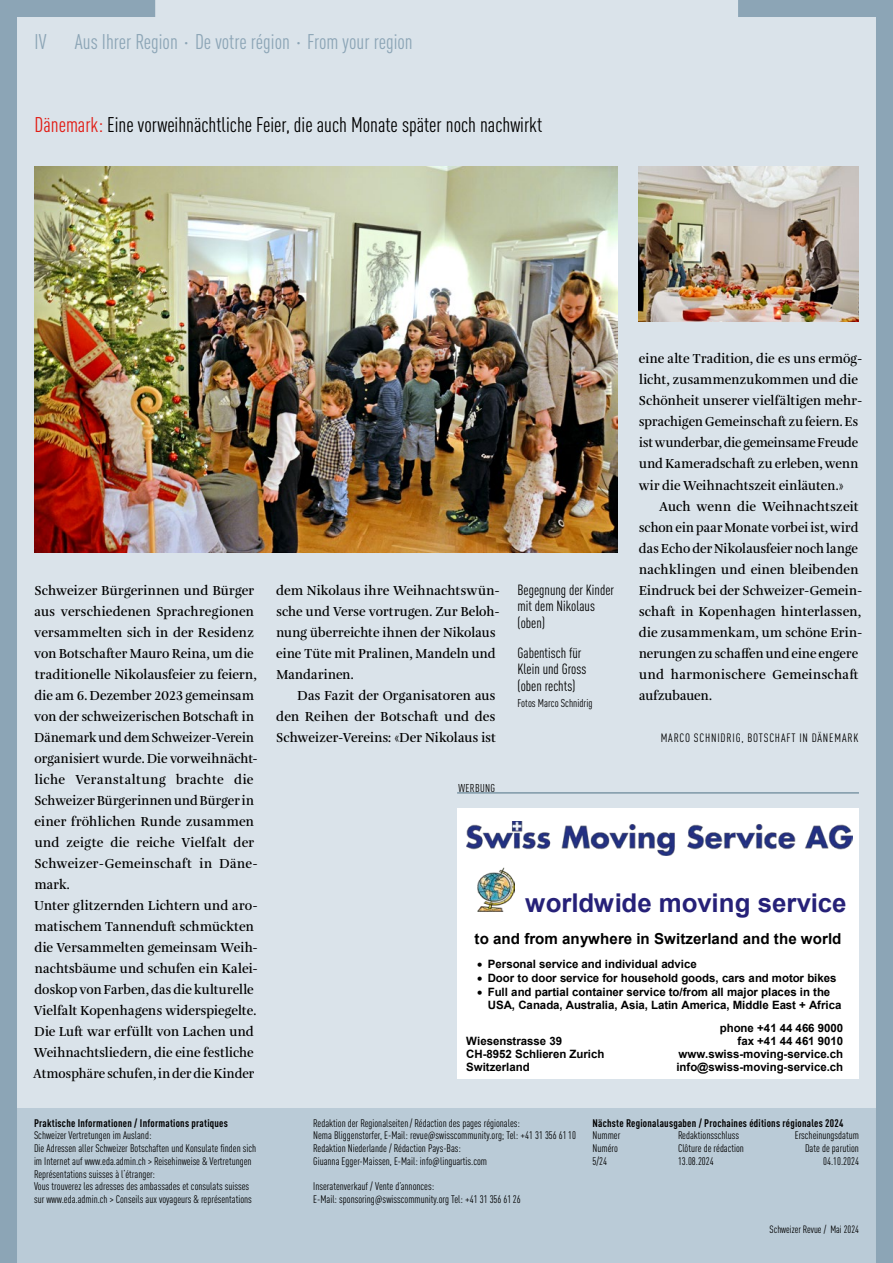
<style>
.page{position:relative;width:893px;height:1263px;background:#dae3ea}
.page>*{position:absolute;margin:0;border:0;box-sizing:border-box;transform-origin:0 0}
.t1{font:700 25.95px "Arial";color:#262178}
.t2{font:condensed 21px "DINOT";color:#000}
.t3{font:condensed 21px "DINOT";color:#8ca5b6}
.t4{font:700 15.15px "Arial";color:#000}
.t5{font:condensed 14.7px/16.5px "DINOT";color:#000}
.t6{font:600 13.5px/21px "Amalia Pro";letter-spacing:.005em;color:#000}
.t7{font:600 13.5px/21px "Amalia Pro";letter-spacing:.005em;color:#000;scale:.96 1}
.t8{font:condensed 12px "DINOT";letter-spacing:.07em;color:#000}
.t9{font:700 11.55px/12.9px "Arial";color:#000}
.t10{font:condensed 11.25px "DINOT";color:#000}
.t11{font:condensed 11.25px "DINOT";letter-spacing:.03em;color:#000}
.t12{font:condensed 10.8px/12.8px "DINOT";color:#000}
.t13{font:700 condensed 10.8px "DINOT";letter-spacing:.02em;color:#000}
.t14{font:condensed 10.5px "DINOT";color:#000}
.s1{color:#e11b13}
</style>
<div class="page">
<div style="left:0;top:1108px;width:893px;height:155px;background:#bacbd7"></div>
<svg style="left:0;top:0;width:155px;height:1263px"></svg>
<svg style="left:738px;top:0;width:155px;height:1263px"></svg>
<hr style="left:457px;top:793px;width:402px;height:1px;background:#4f7286">
<div style="left:457px;top:809px;width:402px;height:270px;background:#fff"></div>
<div style="left:457px;top:813px;width:402px;height:261px;background:#fff"></div>
<img style="left:466px;top:822px;width:386px;height:34px">
<img style="left:477px;top:867px;width:37px;height:45px">
<img style="left:34px;top:166px;width:583px;height:386px">
<img style="left:638px;top:166px;width:221px;height:155px">
<h2 class="t3" style="left:35px;top:30px;width:13px">IV</h2>
<h2 class="t3" style="left:75px;top:30px;width:339px">Aus Ihrer Region ⋅ De votre région ⋅ From your region</h2>
<h2 class="t2" style="left:35px;top:113px;width:509px"><span class="s1">Dänemark:</span> Eine vorweihnächtliche Feier, die auch Monate später noch nachwirkt</h2>
<p class="t7" style="left:639px;top:349px;width:235px">eine alte Tradition, die es uns ermög&shy;licht, zusammenzukommen und die Schönheit unserer vielfältigen mehr&shy;sprachigen Gemeinschaft zu feiern. Es ist wunderbar, die gemeinsame Freude und Kameradschaft zu erleben, wenn wir die Weihnachtszeit einläuten.»</p>
<p class="t6" style="left:639px;top:496px;width:225px;text-indent:20px">Auch wenn die Weihnachtszeit schon ein paar Monate vorbei ist, wird das Echo der Nikolausfeier noch lange nachklingen und einen bleibenden<br>Eindruck bei der Schweizer-Gemein&shy;schaft in Kopenhagen hinterlassen, die zusammenkam, um schöne Erin&shy;nerungen zu schaffen und eine engere und harmonischere Gemeinschaft aufzubauen.</p>
<p class="t8" style="left:661px;top:730px;width:199px">MARCO SCHNIDRIG, BOTSCHAFT IN DÄNEMARK</p>
<p class="t5" style="left:518px;top:581px;width:98px">Begegnung der Kinder mit dem Nikolaus (oben)</p>
<p class="t5" style="left:518px;top:644px;width:70px">Gabentisch für<br>Klein und Gross (oben rechts)</p>
<p class="t10" style="left:518px;top:696px;width:76px">Fotos Marco Schnidrig</p>
<p class="t6" style="left:33px;top:580px;width:226px">Schweizer Bürgerinnen und Bürger aus verschiedenen Sprachregionen versammelten sich in der Residenz von Botschafter Mauro Reina, um die traditionelle Nikolausfeier zu feiern, die am 6. Dezember 2023 gemeinsam von der schweizerischen Botschaft in Dänemark und dem Schweizer-Verein organisiert wurde. Die vorweihnächt&shy;liche Veranstaltung brachte die Schweizer Bürgerinnen und Bürger in einer fröhlichen Runde zusammen und zeigte die reiche Vielfalt der Schweizer-Gemeinschaft in Däne&shy;mark.<br>Unter glitzernden Lichtern und aro&shy;matischem Tannenduft schmückten die Versammelten gemeinsam Weih&shy;nachtsbäume und schufen ein Kalei&shy;doskop von Farben, das die kulturelle Vielfalt Kopenhagens widerspiegelte.<br>Die Luft war erfüllt von Lachen und Weihnachtsliedern, die eine festliche Atmosphäre schufen, in der die Kinder</p>
<p class="t6" style="left:276px;top:580px;width:225px">dem Nikolaus ihre Weihnachtswün&shy;sche und Verse vortrugen. Zur Beloh&shy;nung überreichte ihnen der Nikolaus eine Tüte mit Pralinen, Mandeln und<br>Mandarinen.</p>
<p class="t6" style="left:276px;top:685px;width:221px;text-align:justify;text-indent:21px">Das Fazit der Organisatoren aus den Reihen der Botschaft und des Schweizer-Vereins: «Der Nikolaus ist</p>
<p class="t11" style="left:458px;top:782px;width:38px">WERBUNG</p>
<h1 class="t1" style="left:525px;top:886px;width:323px">worldwide moving service</h1>
<p class="t4" style="left:475px;top:929px;width:368px">to and from anywhere in Switzerland and the world</p>
<p class="t9" style="left:477px;top:958px;width:221px">• Personal service and individual advice</p>
<p class="t9" style="left:477px;top:971px;width:361px">• Door to door service for household goods, cars and motor bikes</p>
<p class="t9" style="left:488px;top:985px;width:355px;text-indent:-11px">• Full and partial container service to/from all major places in the<br>USA, Canada, Australia, Asia, Latin America, Middle East + Africa</p>
<p class="t9" style="left:720px;top:1022px;width:125px">phone +41 44 466 9000</p>
<p class="t9" style="left:466px;top:1035px;width:97px">Wiesenstrasse 39</p>
<p class="t9" style="left:737px;top:1035px;width:107px">fax +41 44 461 9010</p>
<p class="t9" style="left:466px;top:1048px;width:140px">CH-8952 Schlieren Zurich</p>
<p class="t9" style="left:678px;top:1048px;width:166px">www.swiss-moving-service.ch</p>
<p class="t9" style="left:466px;top:1061px;width:65px">Switzerland</p>
<p class="t9" style="left:676px;top:1061px;width:168px">info@swiss-moving-service.ch</p>
<p class="t13" style="left:34px;top:1116px;width:195px">Praktische Informationen / Informations pratiques</p>
<p class="t12" style="left:34px;top:1129px;width:224px">Schweizer Vertretungen im Ausland:<br>Die Adressen aller Schweizer Botschaften und Konsulate finden sich im Internet auf www.eda.admin.ch &gt; Reisehinweise &amp; Vertretungen Représentations suisses à l‘étranger:<br>Vous trouverez les adresses des ambassades et consulats suisses sur www.eda.admin.ch &gt; Conseils aux voyageurs &amp; représentations</p>
<p class="t12" style="left:313px;top:1116px;width:264px">Redaktion der Regionalseiten/ Rédaction des pages régionales:<br>Nema Bliggenstorfer, E-Mail: revue@swisscommunity.org; Tel: +41 31 356 6110<br>Redaktion Niederlande / Rédaction Pays-Bas:<br>Giuanna Egger-Maissen, E-Mail: info@linguartis.com</p>
<p class="t12" style="left:313px;top:1180px;width:209px">Inseratenverkauf / Vente d’annonces:<br>E-Mail: sponsoring@swisscommunity.org Tel: +41 31 356 6126</p>
<p class="t13" style="left:592px;top:1116px;width:252px">Nächste Regionalausgaben / Prochaines éditions régionales 2024</p>
<p class="t12" style="left:592px;top:1129px;width:29px">Nummer</p>
<p class="t12" style="left:678px;top:1129px;width:63px">Redaktionsschluss</p>
<p class="t12" style="left:795px;top:1129px;width:66px">Erscheinungsdatum</p>
<p class="t12" style="left:592px;top:1142px;width:27px">Numéro</p>
<p class="t12" style="left:678px;top:1142px;width:68px">Clôture de rédaction</p>
<p class="t12" style="left:805px;top:1142px;width:55px">Date de parution</p>
<p class="t12" style="left:592px;top:1154px;width:16px">5/24</p>
<p class="t12" style="left:678px;top:1154px;width:37px">13.08.2024</p>
<p class="t12" style="left:823px;top:1154px;width:37px">04.10.2024</p>
<p class="t14" style="left:770px;top:1223px;width:91px">Schweizer Revue / Mai 2024</p>
</div>
